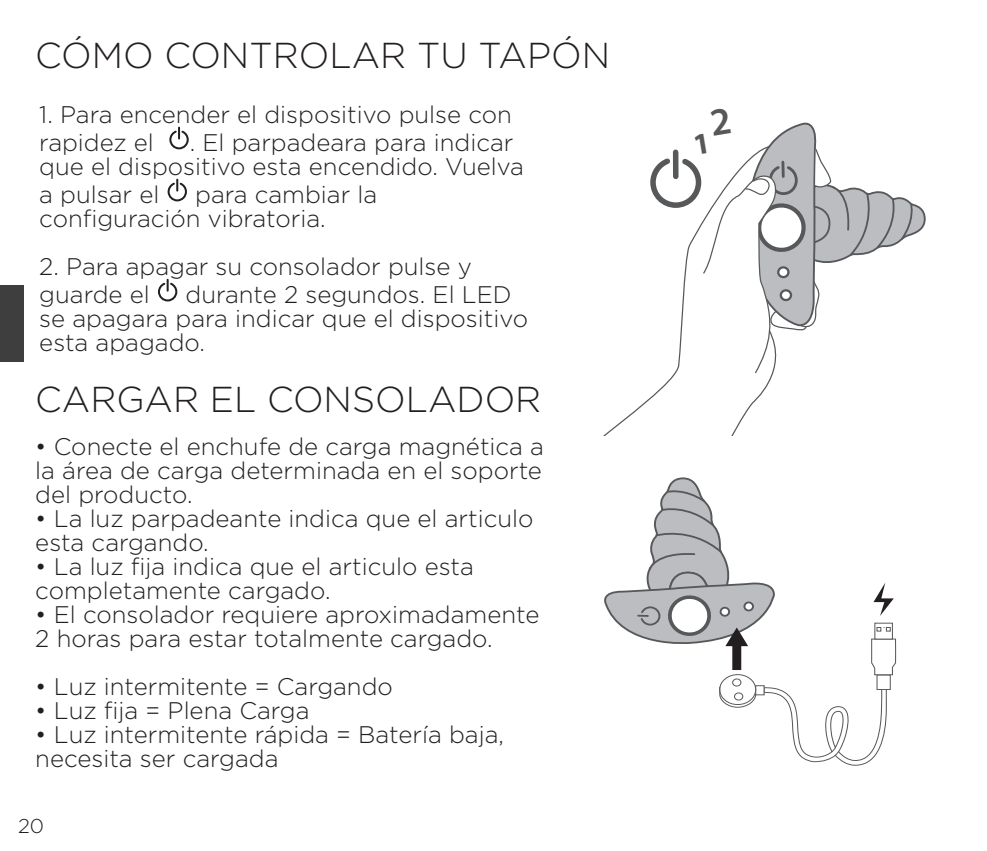
<style>
.page{position:relative;width:987px;height:851px;background:#fff}
.page>*{position:absolute;margin:0;border:0;box-sizing:border-box;transform-origin:0 0}
.t1{font:300 36px "Gotham";color:#231f20}
.t2{font:300 24px/24px "Gotham";color:#231f20}
.t3{font:300 20px "Gotham";color:#231f20}
</style>
<div class="page">
<div style="left:0;top:285px;width:24px;height:76px;background:#3e3e3f"></div>
<svg style="left:169px;top:128px;width:20px;height:22px"></svg>
<svg style="left:167px;top:180px;width:20px;height:22px"></svg>
<svg style="left:158px;top:280px;width:20px;height:22px"></svg>
<svg style="left:604px;top:477px;width:292px;height:289px"></svg>
<svg style="left:647px;top:122px;width:279px;height:313px"></svg>
<h1 class="t1" style="left:35px;top:33px;width:576px">CÓMO CONTROLAR TU TAPÓN</h1>
<p class="t2" style="left:39px;top:100px;width:474px;line-height:28px">1. Para encender el dispositivo pulse con rapidez el</p>
<p class="t2" style="left:39px;top:130px;width:486px;text-indent:150px">. El parpadeara para indicar que el dispositivo esta encendido. Vuelva</p>
<p class="t2" style="left:39px;top:182px;width:122px">a pulsar el</p>
<p class="t2" style="left:39px;top:182px;width:339px;text-indent:156px">para cambiar la configuración vibratoria.</p>
<p class="t2" style="left:39px;top:252px;width:434px;line-height:28px">2. Para apagar su consolador pulse y guarde el</p>
<p class="t2" style="left:39px;top:282px;width:490px;text-indent:146px">durante 2 segundos. El LED se apagara para indicar que el dispositivo esta apagado.</p>
<h1 class="t1" style="left:35px;top:376px;width:507px">CARGAR EL CONSOLADOR</h1>
<p class="t2" style="left:35px;top:433px;width:510px;text-align:justify">• Conecte el enchufe de carga magnética a la área de carga determinada en el soporte del producto.</p>
<p class="t2" style="left:35px;top:505px;width:499px">• La luz parpadeante indica que el articulo esta cargando.</p>
<p class="t2" style="left:35px;top:553px;width:440px">• La luz fija indica que el articulo esta completamente cargado.</p>
<p class="t2" style="left:35px;top:601px;width:505px">• El consolador requiere aproximadamente<br>2 horas para estar totalmente cargado.</p>
<p class="t2" style="left:35px;top:673px;width:359px">• Luz intermitente = Cargando</p>
<p class="t2" style="left:35px;top:697px;width:276px">• Luz fija = Plena Carga</p>
<p class="t2" style="left:35px;top:721px;width:470px">• Luz intermitente rápida = Batería baja, necesita ser cargada</p>
<p class="t3" style="left:18px;top:813px;width:28px">20</p>
</div>
